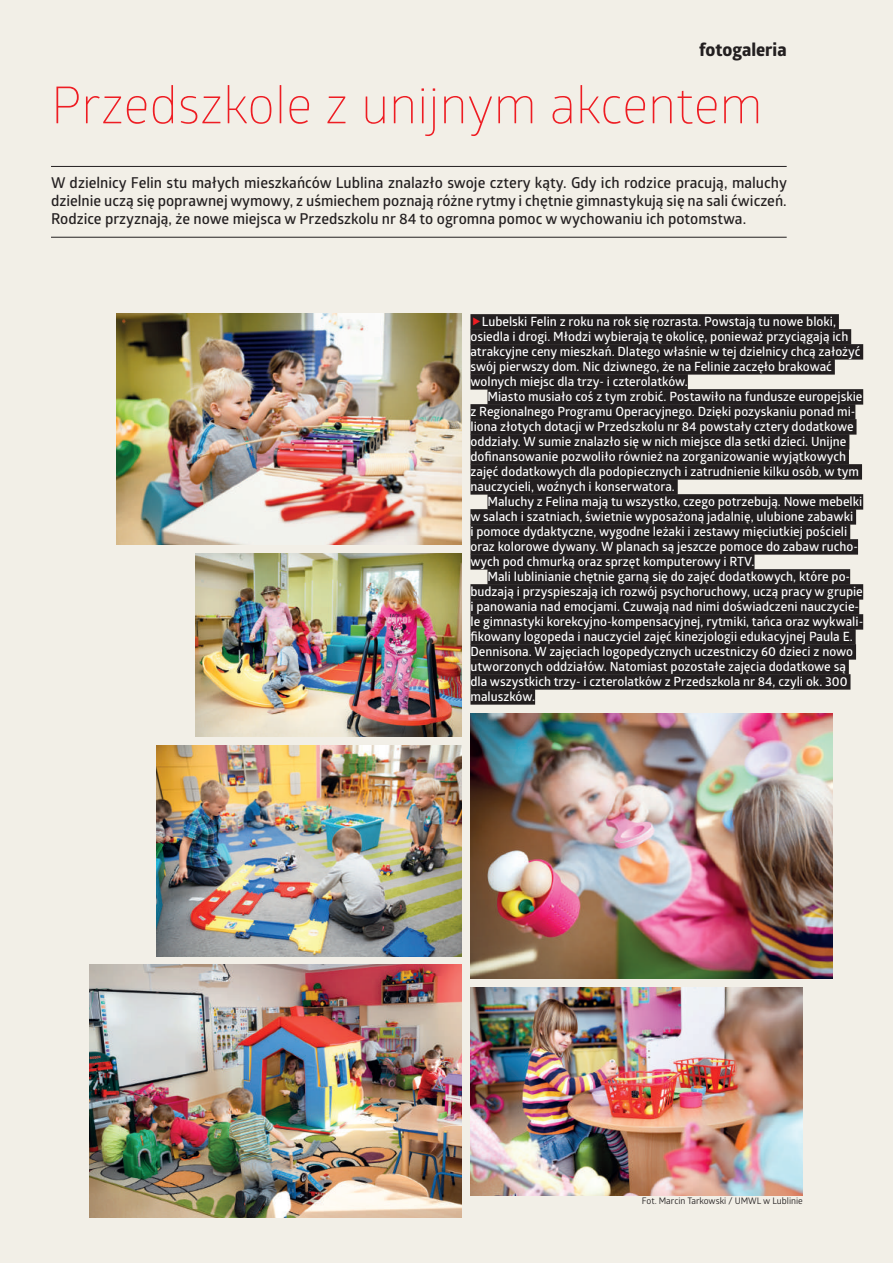
<style>
.page{position:relative;width:893px;height:1263px;background:#f2efe7}
.page>*{position:absolute;margin:0;border:0;box-sizing:border-box;transform-origin:0 0}
.t1{font:300 51px "Glober";color:#ee1d23}
.t2{font:700 18px "Globerx";color:#231f20}
.t3{font:600 15px/18px "Glober";color:#231f20;text-align:justify}
.t4{font:600 12.75px/15px "Glober";color:#fff}
.t5{font:9px "Glober";color:#231f20}
</style>
<div class="page">
<hr style="left:51px;top:166px;width:736px;height:1px;background:#231f20">
<hr style="left:51px;top:237px;width:736px;height:1px;background:#231f20">
<img style="left:470px;top:713px;width:362px;height:265px">
<img style="left:89px;top:965px;width:373px;height:253px">
<img style="left:195px;top:553px;width:267px;height:184px">
<img style="left:156px;top:745px;width:306px;height:211px">
<img style="left:116px;top:314px;width:346px;height:231px">
<img style="left:470px;top:987px;width:333px;height:208px">
<div style="left:470px;top:314px;width:369px;height:16px;background:#231f20"></div>
<div style="left:470px;top:329px;width:381px;height:16px;background:#231f20"></div>
<div style="left:470px;top:344px;width:393px;height:16px;background:#231f20"></div>
<div style="left:470px;top:359px;width:365px;height:16px;background:#231f20"></div>
<div style="left:470px;top:374px;width:218px;height:16px;background:#231f20"></div>
<div style="left:487px;top:389px;width:376px;height:16px;background:#231f20"></div>
<div style="left:470px;top:404px;width:385px;height:16px;background:#231f20"></div>
<div style="left:470px;top:419px;width:386px;height:16px;background:#231f20"></div>
<div style="left:470px;top:434px;width:379px;height:16px;background:#231f20"></div>
<div style="left:470px;top:449px;width:379px;height:16px;background:#231f20"></div>
<div style="left:470px;top:464px;width:392px;height:16px;background:#231f20"></div>
<div style="left:470px;top:479px;width:208px;height:16px;background:#231f20"></div>
<div style="left:487px;top:494px;width:376px;height:16px;background:#231f20"></div>
<div style="left:470px;top:509px;width:386px;height:16px;background:#231f20"></div>
<div style="left:470px;top:524px;width:380px;height:16px;background:#231f20"></div>
<div style="left:470px;top:539px;width:388px;height:16px;background:#231f20"></div>
<div style="left:470px;top:554px;width:284px;height:16px;background:#231f20"></div>
<div style="left:487px;top:569px;width:363px;height:16px;background:#231f20"></div>
<div style="left:470px;top:584px;width:393px;height:16px;background:#231f20"></div>
<div style="left:470px;top:599px;width:389px;height:16px;background:#231f20"></div>
<div style="left:470px;top:614px;width:393px;height:16px;background:#231f20"></div>
<div style="left:470px;top:629px;width:386px;height:16px;background:#231f20"></div>
<div style="left:470px;top:644px;width:386px;height:16px;background:#231f20"></div>
<div style="left:470px;top:659px;width:379px;height:16px;background:#231f20"></div>
<div style="left:470px;top:674px;width:380px;height:16px;background:#231f20"></div>
<div style="left:470px;top:689px;width:65px;height:16px;background:#231f20"></div>
<h2 class="t2" style="left:699px;top:37px;width:89px">fotogaleria</h2>
<h1 class="t1" style="left:51px;top:70px;width:713px">Przedszkole z unijnym akcentem</h1>
<p class="t3" style="left:51px;top:173px;width:737px">W dzielnicy Felin stu małych mieszkańców Lublina znalazło swoje cztery kąty. Gdy ich rodzice pracują, maluchy dzielnie uczą się poprawnej wymowy, z uśmiechem poznają różne rytmy i chętnie gimnastykują się na sali ćwiczeń.<br>Rodzice przyznają, że nowe miejsca w Przedszkolu nr 84 to ogromna pomoc w wychowaniu ich potomstwa.</p>
<p class="t4" style="left:470px;top:313px;width:391px;text-indent:11px">Lubelski Felin z roku na rok się rozrasta. Powstają tu nowe bloki, osiedla i drogi. Młodzi wybierają tę okolicę, ponieważ przyciągają ich atrakcyjne ceny mieszkań. Dlatego właśnie w tej dzielnicy chcą założyć swój pierwszy dom. Nic dziwnego, że na Felinie zaczęło brakować wolnych miejsc dla trzy- i czterolatków.</p>
<p class="t4" style="left:470px;top:388px;width:393px;text-indent:17px">Miasto musiało coś z tym zrobić. Postawiło na fundusze europejskie z Regionalnego Programu Operacyjnego. Dzięki pozyskaniu ponad mi&shy;liona złotych dotacji w Przedszkolu nr 84 powstały cztery dodatkowe oddziały. W sumie znalazło się w nich miejsce dla setki dzieci. Unijne dofinansowanie pozwoliło również na zorganizowanie wyjątkowych zajęć dodatkowych dla podopiecznych i zatrudnienie kilku osób, w tym nauczycieli, woźnych i konserwatora.</p>
<p class="t4" style="left:470px;top:493px;width:393px;text-indent:17px">Maluchy z Felina mają tu wszystko, czego potrzebują. Nowe mebelki w salach i szatniach, świetnie wyposażoną jadalnię, ulubione zabawki<br>i pomoce dydaktyczne, wygodne leżaki i zestawy mięciutkiej pościeli oraz kolorowe dywany. W planach są jeszcze pomoce do zabaw rucho&shy;wych pod chmurką oraz sprzęt komputerowy i RTV.</p>
<p class="t4" style="left:470px;top:568px;width:394px;text-indent:17px">Mali lublinianie chętnie garną się do zajęć dodatkowych, które po&shy;budzają i przyspieszają ich rozwój psychoruchowy, uczą pracy w grupie i panowania nad emocjami. Czuwają nad nimi doświadczeni nauczycie&shy;le gimnastyki korekcyjno-kompensacyjnej, rytmiki, tańca oraz wykwali&shy;fikowany logopeda i nauczyciel zajęć kinezjologii edukacyjnej Paula E.<br>Dennisona. W zajęciach logopedycznych uczestniczy 60 dzieci z nowo utworzonych oddziałów. Natomiast pozostałe zajęcia dodatkowe są dla wszystkich trzy- i czterolatków z Przedszkola nr 84, czyli ok. 300 maluszków.</p>
<p class="t5" style="left:642px;top:1195px;width:162px">Fot. Marcin Tarkowski / UMWL w Lublinie</p>
</div>
